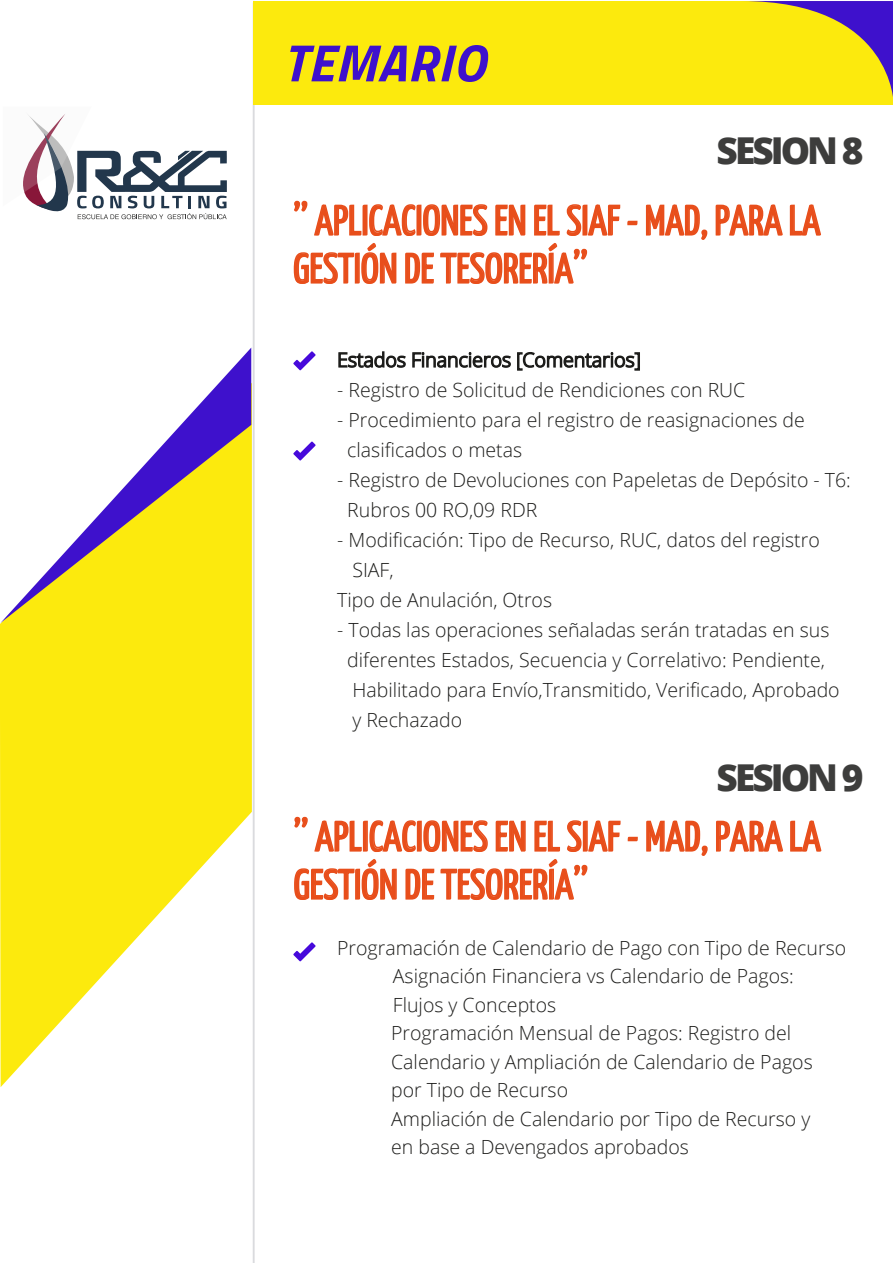
<style>
.page{position:relative;width:893px;height:1263px;background:#fff}
.page>*{position:absolute;margin:0;border:0;box-sizing:border-box;transform-origin:0 0}
.t1{font:italic 700 52.5px "Titillium Web";letter-spacing:.02em;color:#3e11cc}
.t2{font:42px/48px "Yanone Kaffeesatz";color:#e84e1b}
.t3{font:800 37.05px "Open Sans";letter-spacing:-.08em;color:#3d3d3c}
.t4{font:300 19.5px/28.5px "Open Sans";color:#1d1d1b}
</style>
<div class="page">
<hr style="left:253px;top:1px;width:2px;height:1262px;background:#d9dadd">
<svg style="left:23px;top:114px;width:204px;height:105px"></svg>
<svg style="left:0;top:383px;width:252px;height:704px;fill:#fcea0d"></svg>
<svg style="left:0;top:348px;width:251px;height:275px"></svg>
<div style="left:253px;top:1px;width:640px;height:104px;background:#fcea0d"></div>
<svg style="left:748px;top:1px;width:145px;height:96px"></svg>
<svg style="left:293px;top:351px;width:23px;height:19px"></svg>
<svg style="left:293px;top:441px;width:23px;height:19px"></svg>
<svg style="left:293px;top:942px;width:23px;height:19px"></svg>
<svg style="left:338px;top:351px;width:302px;height:20px"></svg>
<svg style="left:627px;top:220px;width:11px;height:6px"></svg>
<svg style="left:645px;top:204px;width:63px;height:36px"></svg>
<svg style="left:715px;top:204px;width:106px;height:32px"></svg>
<svg style="left:293px;top:200px;width:328px;height:84px"></svg>
<svg style="left:646px;top:820px;width:62px;height:36px"></svg>
<svg style="left:716px;top:820px;width:106px;height:32px"></svg>
<svg style="left:294px;top:816px;width:344px;height:84px"></svg>
<h1 class="t1" style="left:283px;top:22px;width:204px">TEMARIO</h1>
<h3 class="t3" style="left:717px;top:123px;width:149px">SESION 8</h3>
<h2 class="t2" style="left:293px;top:195px;width:529px">’’ APLICACIONES EN EL SIAF - MAD, PARA LA<br>GESTIÓN DE TESORERÍA’’</h2>
<p class="t4" style="left:337px;top:375px;width:410px">- Registro de Solicitud de Rendiciones con RUC</p>
<p class="t4" style="left:347px;top:404px;width:459px;line-height:30px;text-indent:-10px">- Procedimiento para el registro de reasignaciones de clasificados o metas</p>
<p class="t4" style="left:347px;top:464px;width:505px;line-height:30px;text-indent:-10px">- Registro de Devoluciones con Papeletas de Depósito - T6:<br>Rubros 00 RO,09 RDR</p>
<p class="t4" style="left:337px;top:525px;width:484px">- Modificación: Tipo de Recurso, RUC, datos del registro</p>
<p class="t4" style="left:352px;top:555px;width:43px">SIAF,</p>
<p class="t4" style="left:337px;top:585px;width:216px">Tipo de Anulación, Otros</p>
<p class="t4" style="left:347px;top:614px;width:494px;line-height:30px;text-indent:-10px">- Todas las operaciones señaladas serán tratadas en sus diferentes Estados, Secuencia y Correlativo: Pendiente, Habilitado para Envío,Transmitido, Verificado, Aprobado y Rechazado</p>
<h3 class="t3" style="left:717px;top:749px;width:149px">SESION 9</h3>
<h2 class="t2" style="left:294px;top:811px;width:529px">’’ APLICACIONES EN EL SIAF - MAD, PARA LA<br>GESTIÓN DE TESORERÍA’’</h2>
<p class="t4" style="left:391px;top:933px;width:456px;text-indent:-54px">Programación de Calendario de Pago con Tipo de Recurso Asignación Financiera vs Calendario de Pagos:<br>Flujos y Conceptos<br>Programación Mensual de Pagos: Registro del Calendario y Ampliación de Calendario de Pagos por Tipo de Recurso<br>Ampliación de Calendario por Tipo de Recurso y<br>en base a Devengados aprobados</p>
</div>
